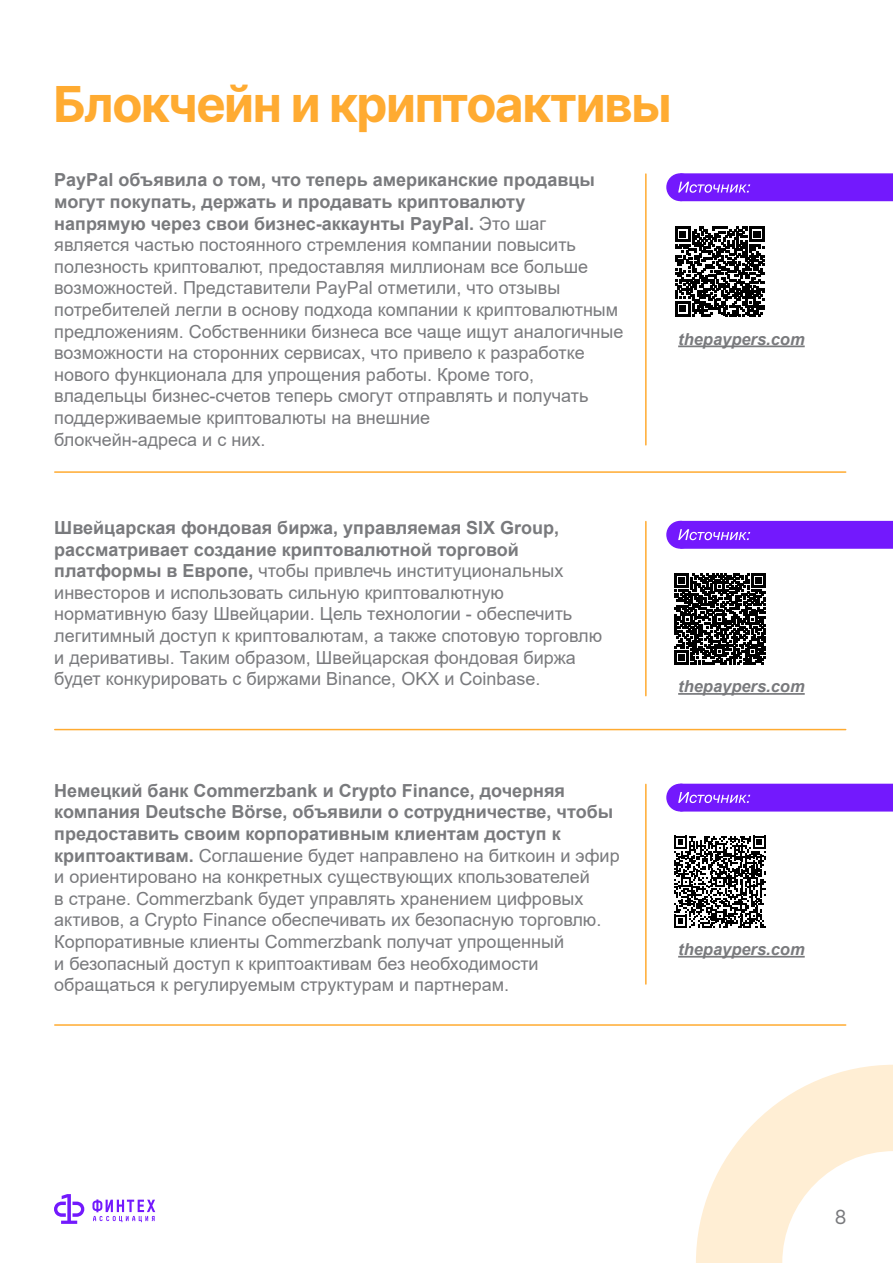
<style>
.page{position:relative;width:893px;height:1263px;background:#fff}
.page>*{position:absolute;margin:0;border:0;box-sizing:border-box;transform-origin:0 0}
.t1{font:700 49.5px "Inter Tight";color:#ffab31}
.t2{font:19.5px "Inter Tight";color:#797a7d}
.t3{font:18px/21.6px "Arial";color:#797a7d}
.t4{font:italic 700 16.5px "Arial";color:#797a7d}
.s1{font-weight:700}
</style>
<div class="page">
<svg style="left:92px;top:1199px;width:63px;height:23px"></svg>
<svg style="left:54px;top:1194px;width:30px;height:30px"></svg>
<div style="left:681px;top:174px;width:211px;height:26px;background:#7319fd"></div>
<div style="left:680px;top:173px;width:213px;height:28px;border:2px solid #7319fd"></div>
<div style="left:667px;top:174px;width:26px;height:26px;background:#7319fd;border-radius:50%"></div>
<div style="left:666px;top:173px;width:28px;height:28px;border:2px solid #7319fd;border-radius:50%"></div>
<svg style="left:678px;top:182px;width:72px;height:11px"></svg>
<hr style="left:678px;top:345px;width:127px;height:2px;background:#797a7d">
<svg style="left:675px;top:227px;width:90px;height:89px"></svg>
<hr style="left:645px;top:174px;width:2px;height:271px;background:#ffab31">
<div style="left:681px;top:522px;width:211px;height:26px;background:#7319fd"></div>
<div style="left:680px;top:521px;width:213px;height:28px;border:2px solid #7319fd"></div>
<div style="left:667px;top:522px;width:26px;height:26px;background:#7319fd;border-radius:50%"></div>
<div style="left:666px;top:521px;width:28px;height:28px;border:2px solid #7319fd;border-radius:50%"></div>
<svg style="left:678px;top:529px;width:72px;height:11px"></svg>
<div style="left:681px;top:784px;width:211px;height:27px;background:#7319fd"></div>
<div style="left:667px;top:784px;width:26px;height:27px;background:#7319fd;border-radius:50%"></div>
<div style="left:666px;top:784px;width:28px;height:27px;border:2px solid #7319fd;border-radius:50%"></div>
<svg style="left:678px;top:792px;width:72px;height:11px"></svg>
<hr style="left:678px;top:693px;width:127px;height:2px;background:#797a7d">
<hr style="left:678px;top:956px;width:127px;height:1px;background:#797a7d">
<svg style="left:674px;top:574px;width:91px;height:90px"></svg>
<svg style="left:674px;top:836px;width:92px;height:92px"></svg>
<hr style="left:645px;top:522px;width:2px;height:174px;background:#ffab31">
<hr style="left:645px;top:784px;width:2px;height:200px;background:#ffab31">
<hr style="left:55px;top:471px;width:791px;height:2px;background:#ffab31">
<hr style="left:55px;top:729px;width:791px;height:1px;background:#ffab31">
<hr style="left:55px;top:1024px;width:791px;height:2px;background:#ffab31">
<svg style="left:696px;top:1065px;width:197px;height:198px"></svg>
<h1 class="t1" style="left:54px;top:68px;width:619px">Блокчейн и криптоактивы</h1>
<p class="t3" style="left:54px;top:169px;width:571px"><span class="s1">PayPal объявила о том, что теперь американские продавцы могут покупать, держать и продавать криптовалюту<br>напрямую через свои бизнес-аккаунты PayPal.</span> Это шаг является частью постоянного стремления компании повысить полезность криптовалют, предоставляя миллионам все больше возможностей. Представители PayPal отметили, что отзывы потребителей легли в основу подхода компании к криптовалютным предложениям. Собственники бизнеса все чаще ищут аналогичные возможности на сторонних сервисах, что привело к разработке нового функционала для упрощения работы. Кроме того, владельцы бизнес-счетов теперь смогут отправлять и получать поддерживаемые криптовалюты на внешние<br>блокчейн-адреса и с них.</p>
<p class="t4" style="left:678px;top:328px;width:128px">thepaypers.com</p>
<p class="t3" style="left:54px;top:517px;width:549px"><span class="s1">Швейцарская фондовая биржа, управляемая SIX Group, рассматривает создание криптовалютной торговой платформы в Европе,</span> чтобы привлечь институциональных инвесторов и использовать сильную криптовалютную нормативную базу Швейцарии. Цель технологии - обеспечить легитимный доступ к криптовалютам, а также спотовую торговлю и деривативы. Таким образом, Швейцарская фондовая биржа будет конкурировать с биржами Binance, OKX и Coinbase.</p>
<p class="t4" style="left:678px;top:675px;width:128px">thepaypers.com</p>
<p class="t3" style="left:54px;top:779px;width:567px"><span class="s1">Немецкий банк Commerzbank и Crypto Finance, дочерняя компания Deutsche Börse, объявили о сотрудничестве, чтобы предоставить своим корпоративным клиентам доступ к криптоактивам.</span> Соглашение будет направлено на биткоин и эфир и ориентировано на конкретных существующих кпользователей<br>в стране. Commerzbank будет управлять хранением цифровых активов, а Crypto Finance обеспечивать их безопасную торговлю.<br>Корпоративные клиенты Commerzbank получат упрощенный<br>и безопасный доступ к криптоактивам без необходимости обращаться к регулируемым структурам и партнерам.</p>
<p class="t4" style="left:678px;top:938px;width:128px">thepaypers.com</p>
<p class="t2" style="left:835px;top:1202px;width:13px">8</p>
</div>
